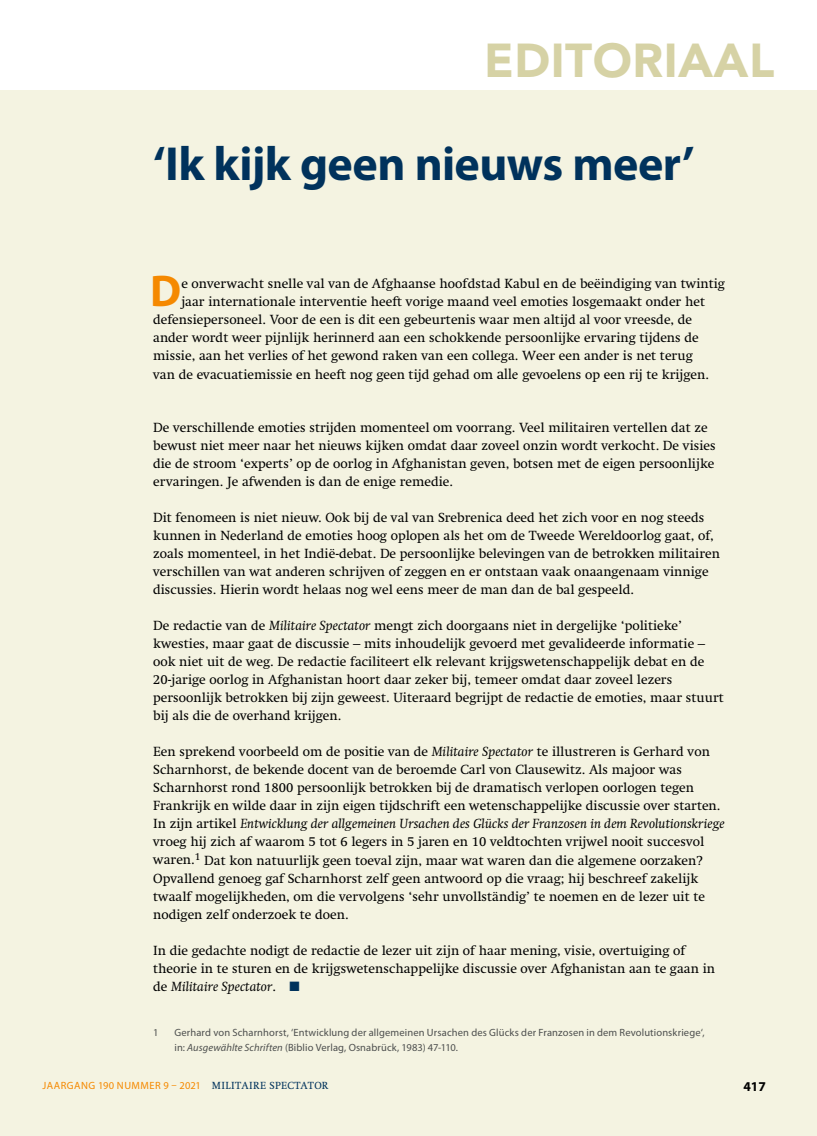
<style>
.page{position:relative;width:817px;height:1136px;background:#fff}
.page>*{position:absolute;margin:0;border:0;box-sizing:border-box;transform-origin:0 0}
.t1{font:700 48px "Myriad Pro";letter-spacing:-.015em;color:#00325c}
.t2{font:900 47.25px "Avenir LT Std";letter-spacing:.01em;color:#d6d2a5}
.t3{font:700 44.7px "Myriad Pro";color:#f58900}
.t4{font:13.5px/18px "Swift LT Std";color:#000}
.t5{font:700 13.5px "Myriad Pro";color:#000}
.t6{font:10.5px/15px "Myriad Pro";letter-spacing:.015em;color:#4d4f4e}
.t7{font:10.5px "Myriad Pro";letter-spacing:.045em;color:#f58900}
.s1{font-size:15px}
.s2{font-family:"Minion Pro";font-size:15px}
.s3{font-style:italic}
.s4{color:#00325c}
.s5{font-family:"Swift LT Std";color:#00325c}
</style>
<div class="page">
<div style="left:0;top:90px;width:816px;height:1045px;background:#f4f3e1"></div>
<h2 class="t2" style="left:484px;top:32px;width:292px">EDITORIAAL</h2>
<h1 class="t1" style="left:153px;top:133px;width:542px">‘Ik kijk geen nieuws meer’</h1>
<h3 class="t3" style="left:150px;top:262px;width:33px">D</h3>
<p class="t4" style="left:181px;top:275px;width:545px">e onverwacht snelle val van de Afghaanse hoofdstad Kabul en de beëindiging van twintig</p>
<p class="t4" style="left:181px;top:293px;width:525px">jaar internationale interventie heeft vorige maand veel emoties losgemaakt onder het</p>
<p class="t4" style="left:153px;top:311px;width:540px">defensiepersoneel. Voor de een is dit een gebeurtenis waar men altijd al voor vreesde, de</p>
<p class="t4" style="left:153px;top:329px;width:547px">ander wordt weer pijnlijk herinnerd aan een schokkende persoonlijke ervaring tijdens de</p>
<p class="t4" style="left:153px;top:347px;width:541px">missie, aan het verlies of het gewond raken van een collega. Weer een ander is net terug</p>
<p class="t4" style="left:153px;top:366px;width:557px">van de evacuatiemissie en heeft nog geen tijd gehad om <span class="s1">a</span><span class="s2">lle</span> gevoelens op een rij te krijgen.</p>
<p class="t4" style="left:153px;top:419px;width:564px">De verschillende emoties strijden momenteel om voorrang. Veel militairen vertellen dat ze bewust niet meer naar het nieuws kijken omdat daar zoveel onzin wordt verkocht. De visies die de stroom ‘experts’ op de oorlog in Afghanistan geven, botsen met de eigen persoonlijke ervaringen. Je afwenden is dan de enige remedie.</p>
<p class="t4" style="left:153px;top:509px;width:568px">Dit fenomeen is niet nieuw. Ook bij de val van Srebrenica deed het zich voor en nog steeds kunnen in Nederland de emoties hoog oplopen als het om de Tweede Wereldoorlog gaat, of, zoals momenteel, in het Indië-debat. De persoonlijke belevingen van de betrokken militairen verschillen van wat anderen schrijven of zeggen en er ontstaan vaak onaangenaam vinnige discussies. Hierin wordt helaas nog wel eens meer de man dan de bal gespeeld.</p>
<p class="t4" style="left:153px;top:617px;width:572px">De redactie van de <span class="s3">Militaire Spectator</span> mengt zich doorgaans niet in dergelijke ‘politieke’ kwesties, maar gaat de discussie – mits inhoudelijk gevoerd met gevalideerde informatie – ook niet uit de weg. De redactie faciliteert elk relevant krijgswetenschappelijk debat en de 20-jarige oorlog in Afghanistan hoort daar zeker bij, temeer omdat daar zoveel lezers persoonlijk betrokken bij zijn geweest. Uiteraard begrijpt de redactie de emoties, maar stuurt bij als die de overhand krijgen.</p>
<p class="t4" style="left:153px;top:743px;width:573px">Een sprekend voorbeeld om de positie van de <span class="s3">Militaire Spectator</span> te illustreren is Gerhard von Scharnhorst, de bekende docent van de beroemde Carl von Clausewitz. Als majoor was Scharnhorst rond 1800 persoonlijk betrokken bij de dramatisch verlopen oorlogen tegen Frankrijk en wilde daar in zijn eigen tijdschrift een wetenschappelijke discussie over starten.<br>In zijn artikel <span class="s3">Entwicklung der allgemeinen Ursachen des Glücks der Franzosen in dem Revolutionskriege </span>vroeg hij zich af waarom 5 tot 6 legers in 5 jaren en 10 veldtochten vrijwel nooit succesvol waren.<sup>1</sup> Dat kon natuurlijk geen toeval zijn, maar wat waren dan die algemene oorzaken?<br>Opvallend genoeg gaf Scharnhorst zelf geen antwoord op die vraag; hij beschreef zakelijk twaalf mogelijkheden, om die vervolgens ‘sehr unvollständig’ te noemen en de lezer uit te nodigen zelf onderzoek te doen.</p>
<p class="t4" style="left:153px;top:941px;width:563px">In die gedachte nodigt de redactie de lezer uit zijn of haar mening, visie, overtuiging of theorie in te sturen en de krijgswetenschappelijke discussie over Afghanistan aan te gaan in de <span class="s3">Militaire Spectator</span>. <span class="s4">■</span></p>
<p class="t6" style="left:153px;top:1024px;width:7px">1</p>
<p class="t6" style="left:174px;top:1024px;width:531px">Gerhard von Scharnhorst, ‘Entwicklung der allgemeinen Ursachen des Glücks der Franzosen in dem Revolutionskriege‘, in: <span class="s3">Ausgewählte Schriften</span> (Biblio Verlag, Osnabrück, 1983) 47-110.</p>
<p class="t7" style="left:43px;top:1078px;width:287px">JAARGANG 190 NUMMER 9 – 2021 <span class="s5">MILITAIRE SPECTATOR</span></p>
<p class="t5" style="left:743px;top:1077px;width:24px">417</p>
</div>
